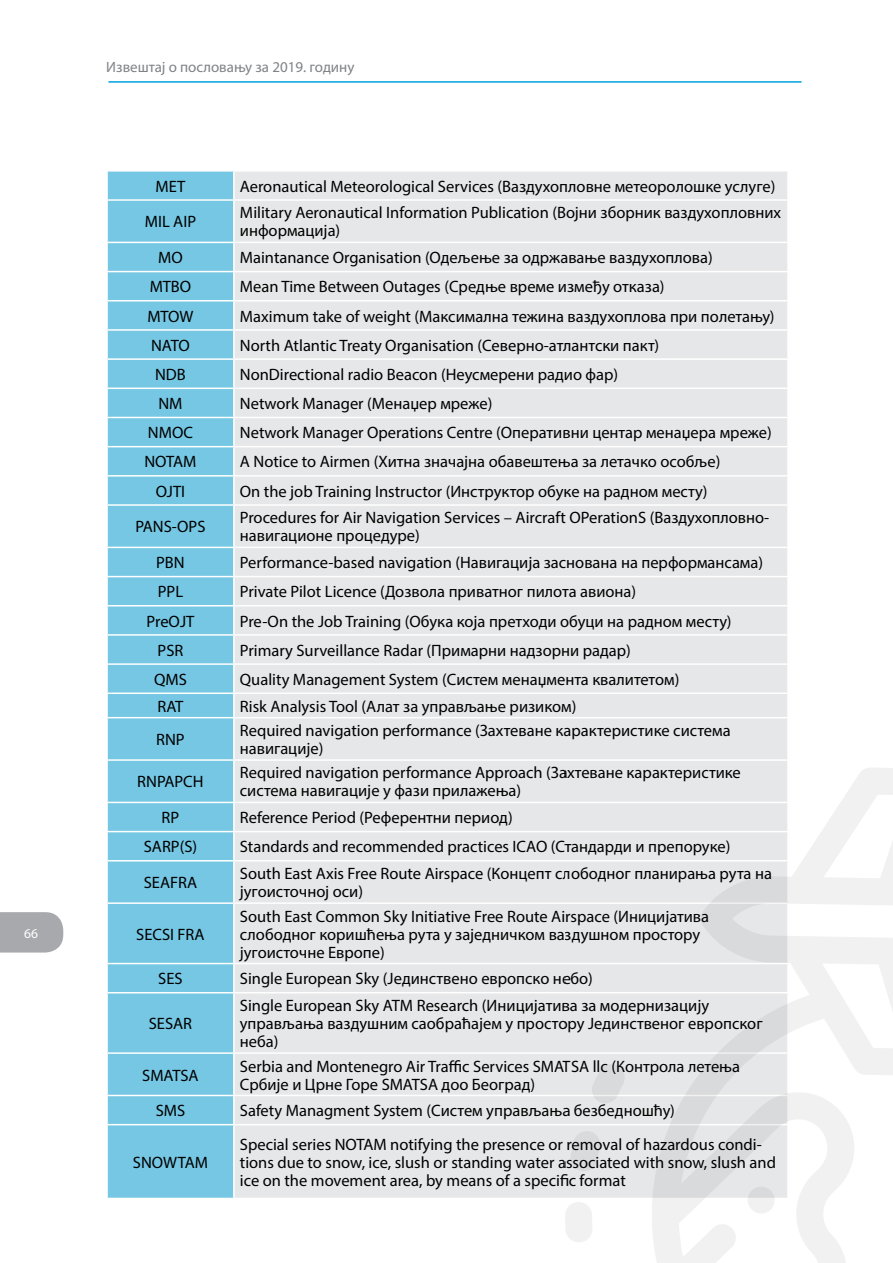
<style>
.page{position:relative;width:893px;height:1263px;background:#fff}
.page>*{position:absolute;margin:0;border:0;box-sizing:border-box;transform-origin:0 0}
.t1{font:16.5px/18px "Myriad Pro";color:#000}
.t2{font:15px "Myriad Pro";color:#808285}
.t3{font:13.5px "Myriad Pro";color:#fff}
</style>
<div class="page">
<div style="left:108px;top:172px;width:125px;height:1026px;background:#75c7e3"></div>
<div style="left:235px;top:172px;width:552px;height:1026px;background:#e6e7e8"></div>
<hr style="left:106px;top:199px;width:128px;height:2px;background:#fff">
<hr style="left:234px;top:199px;width:555px;height:2px;background:#fff">
<hr style="left:106px;top:242px;width:128px;height:1px;background:#fff">
<hr style="left:234px;top:242px;width:555px;height:1px;background:#fff">
<hr style="left:106px;top:271px;width:128px;height:1px;background:#fff">
<hr style="left:234px;top:271px;width:555px;height:1px;background:#fff">
<hr style="left:106px;top:300px;width:128px;height:1px;background:#fff">
<hr style="left:234px;top:300px;width:555px;height:1px;background:#fff">
<hr style="left:106px;top:329px;width:128px;height:2px;background:#fff">
<hr style="left:234px;top:329px;width:555px;height:2px;background:#fff">
<hr style="left:106px;top:358px;width:128px;height:2px;background:#fff">
<hr style="left:234px;top:358px;width:555px;height:2px;background:#fff">
<hr style="left:106px;top:388px;width:128px;height:1px;background:#fff">
<hr style="left:234px;top:388px;width:555px;height:1px;background:#fff">
<hr style="left:106px;top:417px;width:128px;height:1px;background:#fff">
<hr style="left:234px;top:417px;width:555px;height:1px;background:#fff">
<hr style="left:106px;top:446px;width:128px;height:1px;background:#fff">
<hr style="left:234px;top:446px;width:555px;height:1px;background:#fff">
<hr style="left:106px;top:475px;width:128px;height:2px;background:#fff">
<hr style="left:234px;top:475px;width:555px;height:2px;background:#fff">
<hr style="left:106px;top:504px;width:128px;height:2px;background:#fff">
<hr style="left:234px;top:504px;width:555px;height:2px;background:#fff">
<hr style="left:106px;top:547px;width:128px;height:1px;background:#fff">
<hr style="left:234px;top:547px;width:555px;height:1px;background:#fff">
<hr style="left:106px;top:576px;width:128px;height:1px;background:#fff">
<hr style="left:234px;top:576px;width:555px;height:1px;background:#fff">
<hr style="left:106px;top:605px;width:128px;height:1px;background:#fff">
<hr style="left:234px;top:605px;width:555px;height:1px;background:#fff">
<hr style="left:106px;top:634px;width:128px;height:2px;background:#fff">
<hr style="left:234px;top:634px;width:555px;height:2px;background:#fff">
<hr style="left:106px;top:663px;width:128px;height:2px;background:#fff">
<hr style="left:234px;top:663px;width:555px;height:2px;background:#fff">
<hr style="left:106px;top:692px;width:128px;height:2px;background:#fff">
<hr style="left:234px;top:692px;width:555px;height:2px;background:#fff">
<hr style="left:106px;top:717px;width:128px;height:1px;background:#fff">
<hr style="left:234px;top:717px;width:555px;height:1px;background:#fff">
<hr style="left:106px;top:759px;width:128px;height:2px;background:#fff">
<hr style="left:234px;top:759px;width:555px;height:2px;background:#fff">
<hr style="left:106px;top:802px;width:128px;height:1px;background:#fff">
<hr style="left:234px;top:802px;width:555px;height:1px;background:#fff">
<hr style="left:106px;top:831px;width:128px;height:1px;background:#fff">
<hr style="left:234px;top:831px;width:555px;height:1px;background:#fff">
<hr style="left:106px;top:860px;width:128px;height:1px;background:#fff">
<hr style="left:234px;top:860px;width:555px;height:1px;background:#fff">
<hr style="left:106px;top:902px;width:128px;height:2px;background:#fff">
<hr style="left:234px;top:902px;width:555px;height:2px;background:#fff">
<hr style="left:106px;top:963px;width:128px;height:1px;background:#fff">
<hr style="left:234px;top:963px;width:555px;height:1px;background:#fff">
<hr style="left:106px;top:992px;width:128px;height:1px;background:#fff">
<hr style="left:234px;top:992px;width:555px;height:1px;background:#fff">
<hr style="left:106px;top:1052px;width:128px;height:2px;background:#fff">
<hr style="left:234px;top:1052px;width:555px;height:2px;background:#fff">
<hr style="left:106px;top:1095px;width:128px;height:1px;background:#fff">
<hr style="left:234px;top:1095px;width:555px;height:1px;background:#fff">
<hr style="left:106px;top:1124px;width:128px;height:1px;background:#fff">
<hr style="left:234px;top:1124px;width:555px;height:1px;background:#fff">
<svg style="left:628px;top:767px;width:265px;height:496px;fill:#eaebec"></svg>
<svg style="left:590px;top:1063px;width:37px;height:41px;background:#dedfe1"></svg>
<svg style="left:565px;top:1202px;width:27px;height:40px"></svg>
<svg style="left:569px;top:1130px;width:33px;height:42px"></svg>
<svg style="left:748px;top:1186px;width:27px;height:28px"></svg>
<hr style="left:108px;top:81px;width:693px;height:2px;background:#00a0dc">
<svg style="left:0;top:912px;width:63px;height:40px;background:#abadb0"></svg>
<p class="t3" style="left:24px;top:926px;width:15px">66</p>
<p class="t2" style="left:106px;top:58px;width:250px">Извештај о пословању за 2019. годину</p>
<p class="t1" style="left:156px;top:177px;width:31px">MET</p>
<p class="t1" style="left:240px;top:177px;width:537px">Aeronautical Meteorological Services (Ваздухопловне метеоролошке услуге)</p>
<p class="t1" style="left:145px;top:213px;width:53px">MIL AIP</p>
<p class="t1" style="left:240px;top:204px;width:543px">Military Aeronautical Information Publication (Војни зборник ваздухопловних информација)</p>
<p class="t1" style="left:158px;top:248px;width:26px">МО</p>
<p class="t1" style="left:240px;top:248px;width:474px">Мaintanance Organisation (Oдељење за одржавање ваздухоплова)</p>
<p class="t1" style="left:150px;top:278px;width:43px">MTBO</p>
<p class="t1" style="left:240px;top:278px;width:426px">Mean Time Between Outages (Средње време између отказа)</p>
<p class="t1" style="left:147px;top:307px;width:48px">MTOW</p>
<p class="t1" style="left:240px;top:307px;width:536px">Maximum take of weight (Максимална тежина ваздухоплова при полетању)</p>
<p class="t1" style="left:151px;top:336px;width:40px">NATO</p>
<p class="t1" style="left:240px;top:336px;width:421px">North Atlantic Treaty Organisation (Северно-атлантски пакт)</p>
<p class="t1" style="left:155px;top:365px;width:32px">NDB</p>
<p class="t1" style="left:240px;top:365px;width:380px">NonDirectional radio Beacon (Неусмерени радио фар)</p>
<p class="t1" style="left:158px;top:394px;width:26px">NM</p>
<p class="t1" style="left:240px;top:394px;width:254px">Network Manager (Mенаџер мреже)</p>
<p class="t1" style="left:148px;top:423px;width:47px">NMOC</p>
<p class="t1" style="left:240px;top:423px;width:533px">Network Manager Operations Centre (Оперативни центар менаџера мреже)</p>
<p class="t1" style="left:144px;top:453px;width:54px">NOTAM</p>
<p class="t1" style="left:240px;top:453px;width:482px">A Notice to Airmen (Хитна значајна обавештења за летачко особље)</p>
<p class="t1" style="left:156px;top:482px;width:31px">ОЈTI</p>
<p class="t1" style="left:240px;top:482px;width:469px">On the job Training Instructor (Инструктор обуке на радном месту)</p>
<p class="t1" style="left:135px;top:518px;width:72px">PANS-OPS</p>
<p class="t1" style="left:240px;top:509px;width:531px">Procedures for Air Navigation Services – Aircraft OPerationS (Ваздухопловно&shy;навигационе процедуре)</p>
<p class="t1" style="left:156px;top:553px;width:30px">PBN</p>
<p class="t1" style="left:240px;top:553px;width:525px">Performance-based navigation (Навигација заснована на перформансама)</p>
<p class="t1" style="left:158px;top:582px;width:27px">PPL</p>
<p class="t1" style="left:240px;top:582px;width:398px">Private Pilot Licence (Дозвола приватног пилота авиона)</p>
<p class="t1" style="left:147px;top:612px;width:49px">PreOJT</p>
<p class="t1" style="left:240px;top:612px;width:493px">Pre-On the Job Training (Обука која претходи обуци на радном месту)</p>
<p class="t1" style="left:158px;top:641px;width:27px">PSR</p>
<p class="t1" style="left:240px;top:641px;width:393px">Primary Surveillance Radar (Примарни надзорни радар)</p>
<p class="t1" style="left:154px;top:670px;width:34px">QMS</p>
<p class="t1" style="left:240px;top:670px;width:441px">Quality Management System (Систем менаџмента квалитетом)</p>
<p class="t1" style="left:157px;top:697px;width:27px">RAT</p>
<p class="t1" style="left:240px;top:697px;width:338px">Risk Analysis Tool (Алат за управљање ризиком)</p>
<p class="t1" style="left:156px;top:730px;width:30px">RNP</p>
<p class="t1" style="left:240px;top:721px;width:492px">Required navigation performance (Захтеване карактеристике система навигације)</p>
<p class="t1" style="left:137px;top:773px;width:68px">RNPAPCH</p>
<p class="t1" style="left:240px;top:764px;width:502px">Required navigation performance Approach (Захтеване карактеристике система навигације у фази прилажења)</p>
<p class="t1" style="left:162px;top:808px;width:19px">RP</p>
<p class="t1" style="left:240px;top:808px;width:274px">Reference Period (Референтни период)</p>
<p class="t1" style="left:144px;top:838px;width:55px">SARP(S)</p>
<p class="t1" style="left:240px;top:838px;width:492px">Standards and recommended practices ICAO (Стандарди и препоруке)</p>
<p class="t1" style="left:144px;top:873px;width:55px">SEAFRA</p>
<p class="t1" style="left:240px;top:864px;width:534px">South East Axis Free Route Airspace (Концепт слободног планирања рута на југоисточној оси)</p>
<p class="t1" style="left:136px;top:925px;width:70px">SECSI FRA</p>
<p class="t1" style="left:240px;top:907px;width:471px">South East Common Sky Initiative Free Route Airspace (Иницијатива слободног коришћења рута у заједничком ваздушном простору југоисточне Европе)</p>
<p class="t1" style="left:158px;top:969px;width:26px">SES</p>
<p class="t1" style="left:240px;top:969px;width:354px">Single European Sky (Јединствено европско небо)</p>
<p class="t1" style="left:149px;top:1014px;width:45px">SESAR</p>
<p class="t1" style="left:240px;top:996px;width:524px">Single European Sky ATM Research (Инициjaтива зa мoдeрнизaциjу упрaвљaњa ваздушним сaoбрaћajeм у прoстoру Jeдинствeнoг eврoпскoг нeбa)</p>
<p class="t1" style="left:142px;top:1066px;width:58px">SMATSA</p>
<p class="t1" style="left:240px;top:1057px;width:502px">Serbia and Montenegro Air Traffic Services SMATSA llc (Контрола летења<br>Србије и Црне Горе SMATSA доо Београд)</p>
<p class="t1" style="left:156px;top:1101px;width:31px">SMS</p>
<p class="t1" style="left:240px;top:1101px;width:437px">Safety Managmеnt System (Систем управљања безбедношћу)</p>
<p class="t1" style="left:133px;top:1153px;width:77px">SNOWTAM</p>
<p class="t1" style="left:240px;top:1135px;width:538px">Special series NOTAM notifying the presence or removal of hazardous condi&shy;tions due to snow, ice, slush or standing water associated with snow, slush and ice on the movement area, by means of a specific format</p>
</div>
